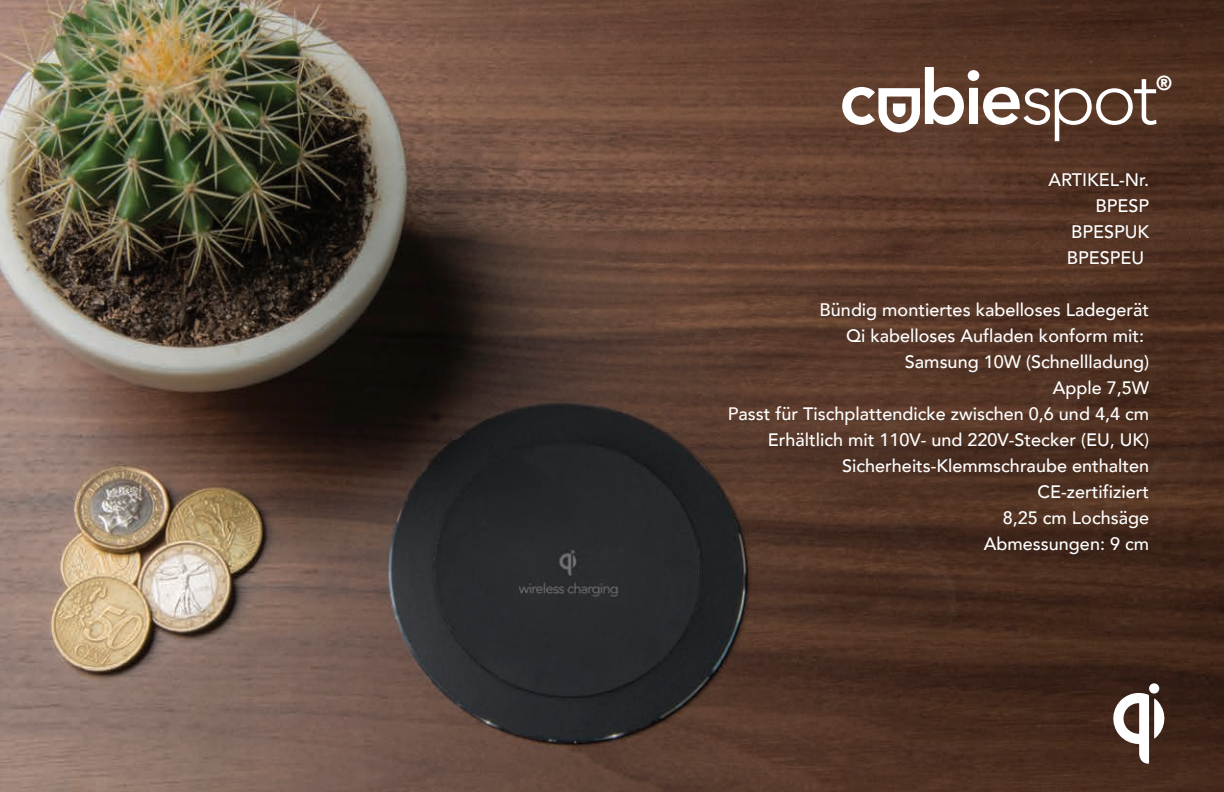
<style>
.page{position:relative;width:1224px;height:792px;background:#fff}
.page>*{position:absolute;margin:0;border:0;box-sizing:border-box;transform-origin:0 0}
.t1{font:800 75.4px "Avenir";color:#fff}
.t2{font:900 20px "Avenir";color:#fff}
.t3{font:500 18px/26px "Avenir";color:#fff;text-align:right}
.s1{font-weight:300}
</style>
<div class="page">
<img style="left:0;top:0;width:1224px;height:792px">
<svg style="left:878px;top:88px;width:42px;height:44px"></svg>
<svg style="left:1110px;top:691px;width:57px;height:73px"></svg>
<div style="left:1149px;top:683px;width:10px;height:11px;background:#fff;border-radius:50%"></div>
<h1 class="t1" style="left:839px;top:53px;width:321px">c bie<span class="s1">spot</span></h1>
<p class="t2" style="left:1156px;top:71px;width:17px">®</p>
<p class="t3" style="left:1048px;top:168px;width:102px">ARTIKEL-Nr.<br>BPESP<br>BPESPUK<br>BPESPEU</p>
<p class="t3" style="left:728px;top:296px;width:423px">Bündig montiertes kabelloses Ladegerät<br>Qi kabelloses Aufladen konform mit:<br>Samsung 10W (Schnellladung)<br>Apple 7,5W<br>Passt für Tischplattendicke zwischen 0,6 und 4,4 cm<br>Erhältlich mit 110V- und 220V-Stecker (EU, UK)<br>Sicherheits-Klemmschraube enthalten<br>CE-zertifiziert<br>8,25 cm Lochsäge<br>Abmessungen: 9 cm</p>
</div>
